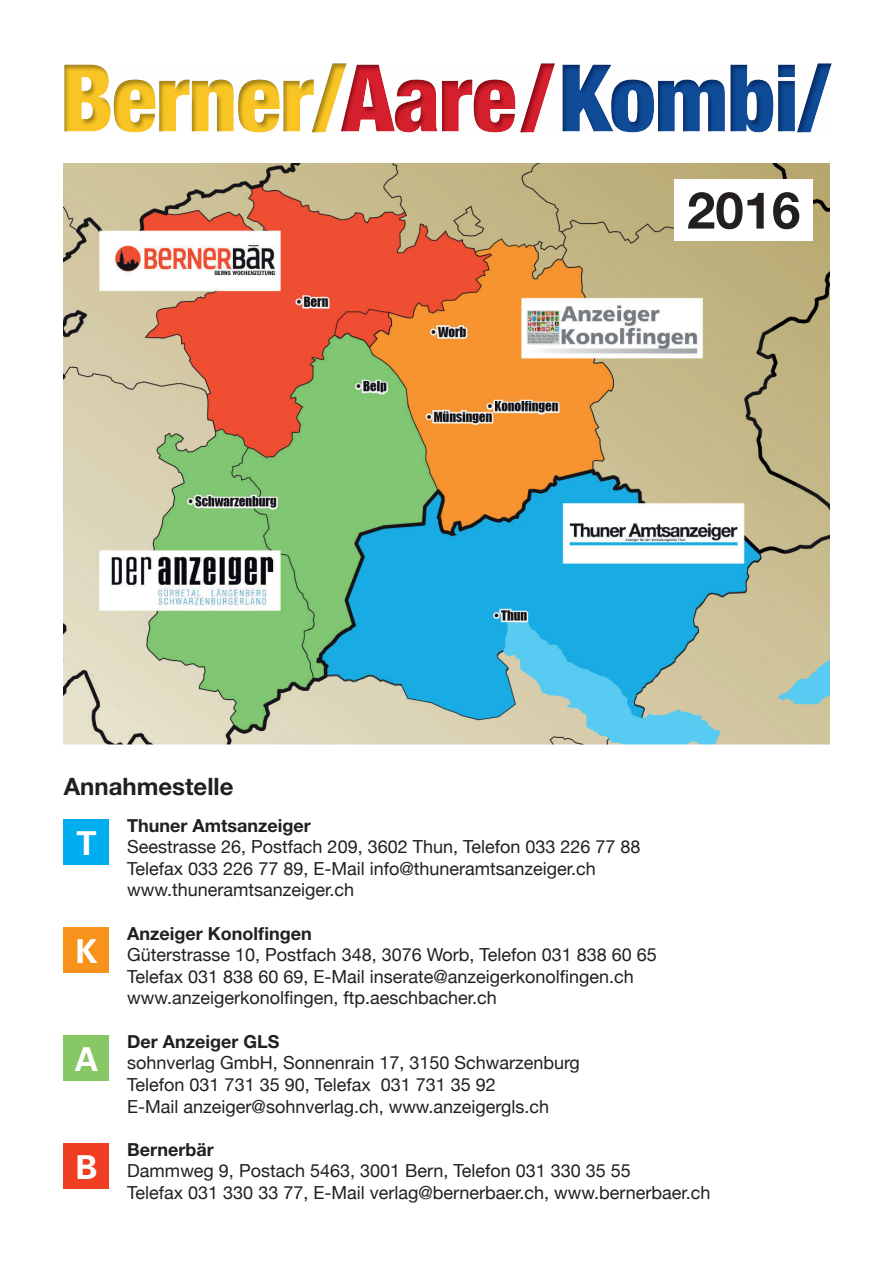
<style>
.page{position:relative;width:893px;height:1263px;background:#fff}
.page>*{position:absolute;margin:0;border:0;box-sizing:border-box;transform-origin:0 0}
.t1{font:700 51px "Helvetica Neue LT Std";color:#231f20}
.t2{font:700 33px "Univers";color:#fff}
.t3{font:700 24px "Helvetica Neue LT Std";color:#231f20}
.t4{font:18px/21.6px "Helvetica Neue";color:#231f20}
.t5{font:700 18px "Helvetica Neue LT Std";color:#231f20}
</style>
<div class="page">
<div style="left:64px;top:819px;width:45px;height:45px;background:#00aeef"></div>
<div style="left:64px;top:927px;width:45px;height:45px;background:#f7931d"></div>
<div style="left:64px;top:1035px;width:45px;height:45px;background:#87c765"></div>
<div style="left:64px;top:1143px;width:45px;height:45px;background:#ef3e22"></div>
<img style="left:64px;top:63px;width:277px;height:69px">
<img style="left:347px;top:63px;width:208px;height:69px">
<img style="left:341px;top:63px;width:6px;height:69px">
<img style="left:562px;top:63px;width:270px;height:69px">
<img style="left:64px;top:163px;width:765px;height:581px">
<div style="left:674px;top:179px;width:139px;height:62px;background:#fff"></div>
<h1 class="t1" style="left:687px;top:179px;width:115px">2016</h1>
<h3 class="t3" style="left:64px;top:771px;width:171px">Annahmestelle</h3>
<p class="t5" style="left:127px;top:814px;width:185px">Thuner Amtsanzeiger</p>
<p class="t4" style="left:127px;top:835px;width:515px">Seestrasse 26, Postfach 209, 3602 Thun, Telefon 033 226 77 88<br>Telefax 033 226 77 89, E-Mail info@thuneramtsanzeiger.ch www.thuneramtsanzeiger.ch</p>
<p class="t5" style="left:127px;top:922px;width:186px">Anzeiger Konolfingen</p>
<p class="t4" style="left:127px;top:943px;width:531px">Güterstrasse 10, Postfach 348, 3076 Worb, Telefon 031 838 60 65<br>Telefax 031 838 60 69, E-Mail inserate@anzeigerkonolfingen.ch www.anzeigerkonolfingen, ftp.aeschbacher.ch</p>
<p class="t5" style="left:127px;top:1030px;width:154px">Der Anzeiger GLS</p>
<p class="t4" style="left:127px;top:1051px;width:454px">sohnverlag GmbH, Sonnenrain 17, 3150 Schwarzenburg<br>Telefon 031 731 35 90, Telefax 031 731 35 92<br>E-Mail anzeiger@sohnverlag.ch, www.anzeigergls.ch</p>
<p class="t5" style="left:127px;top:1138px;width:88px">Bernerbär</p>
<p class="t4" style="left:127px;top:1159px;width:585px">Dammweg 9, Postach 5463, 3001 Bern, Telefon 031 330 35 55<br>Telefax 031 330 33 77, E-Mail verlag@bernerbaer.ch, www.bernerbaer.ch</p>
<h2 class="t2" style="left:76px;top:823px;width:22px">T</h2>
<h2 class="t2" style="left:75px;top:931px;width:24px">K</h2>
<h2 class="t2" style="left:75px;top:1039px;width:25px">A</h2>
<h2 class="t2" style="left:75px;top:1147px;width:24px">B</h2>
</div>
